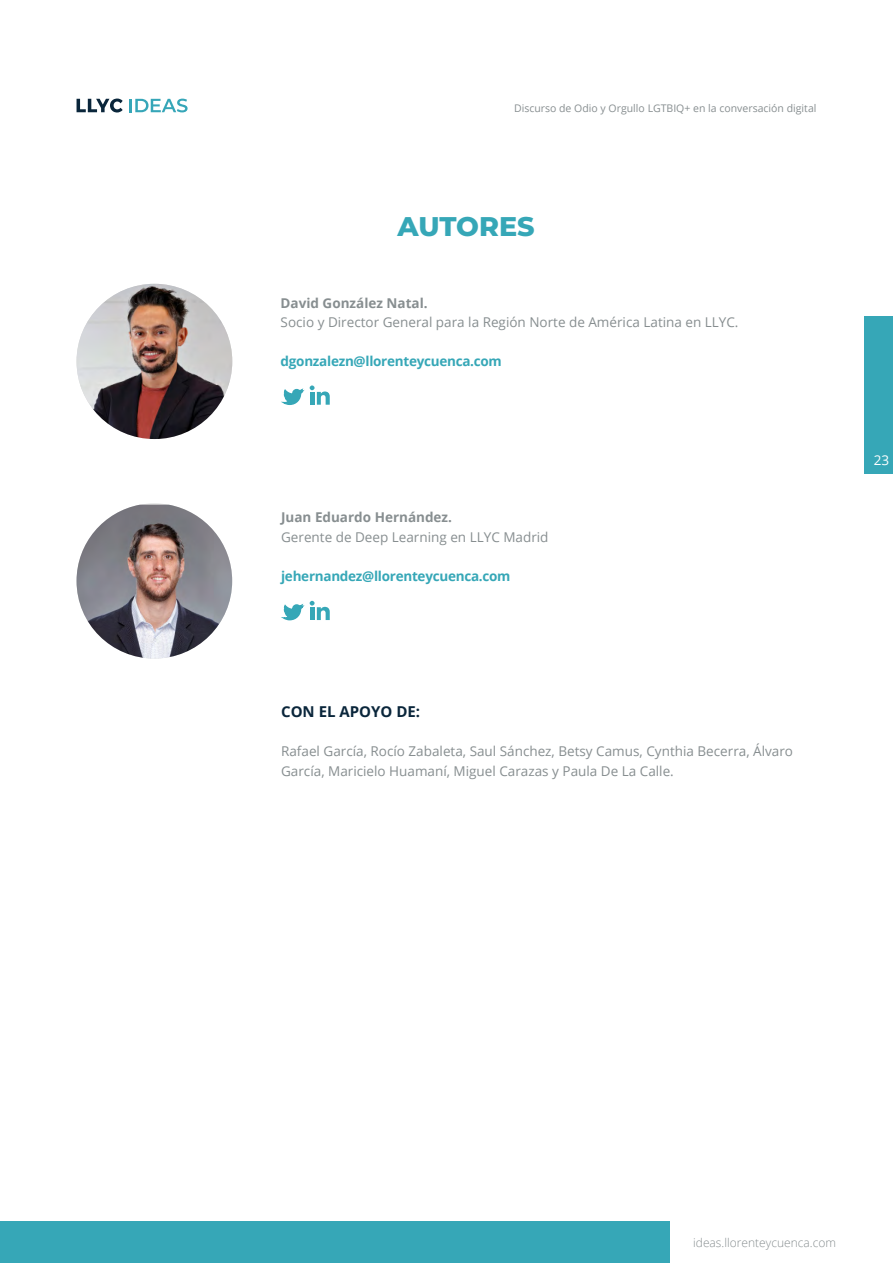
<style>
.page{position:relative;width:893px;height:1263px;background:#fff}
.page>*{position:absolute;margin:0;border:0;box-sizing:border-box;transform-origin:0 0}
.t1{font:800 27px "Montserrat";letter-spacing:-.005em;color:#36a7b7}
.t2{font:700 15px "Open Sans";color:#0a263b}
.t3{font:13.5px/19.5px "Open Sans";color:#878e90}
.t4{font:700 13.5px "Open Sans";letter-spacing:-.02em;color:#36a7b7}
.t5{font:700 13.5px "Open Sans";color:#878e90}
.t6{font:13.5px "Open Sans";color:#fff}
.t7{font:300 12px "Open Sans";color:#878e90}
.t8{font:10.5px "Open Sans";color:#878e90}
</style>
<div class="page">
<div style="left:0;top:1221px;width:669px;height:42px;background:#36a7b7"></div>
<svg style="left:129px;top:99px;width:59px;height:13px"></svg>
<svg style="left:77px;top:99px;width:46px;height:13px"></svg>
<div style="left:864px;top:316px;width:29px;height:158px;background:#36a7b7"></div>
<svg style="left:282px;top:601px;width:48px;height:20px"></svg>
<svg style="left:282px;top:385px;width:48px;height:20px"></svg>
<img style="left:77px;top:505px;width:155px;height:153px">
<img style="left:77px;top:284px;width:155px;height:155px;border-radius:78px">
<p class="t8" style="left:514px;top:101px;width:304px">Discurso de Odio y Orgullo LGTBIQ+ en la conversación digital</p>
<h1 class="t1" style="left:398px;top:207px;width:139px">AUTORES</h1>
<p class="t5" style="left:281px;top:293px;width:149px">David González Natal.</p>
<p class="t3" style="left:281px;top:312px;width:459px">Socio y Director General para la Región Norte de América Latina en LLYC.</p>
<p class="t4" style="left:281px;top:352px;width:223px">dgonzalezn@llorenteycuenca.com</p>
<p class="t5" style="left:281px;top:508px;width:172px">Juan Eduardo Hernández.</p>
<p class="t3" style="left:281px;top:527px;width:269px">Gerente de Deep Learning en LLYC Madrid</p>
<p class="t4" style="left:281px;top:566px;width:231px">jehernandez@llorenteycuenca.com</p>
<p class="t2" style="left:281px;top:701px;width:141px">CON EL APOYO DE:</p>
<p class="t3" style="left:281px;top:741px;width:513px">Rafael García, Rocío Zabaleta, Saul Sánchez, Betsy Camus, Cynthia Becerra, Álvaro<br>García, Maricielo Huamaní, Miguel Carazas y Paula De La Calle.</p>
<p class="t6" style="left:874px;top:451px;width:17px">23</p>
<p class="t7" style="left:693px;top:1234px;width:144px">ideas.llorenteycuenca.com</p>
</div>
